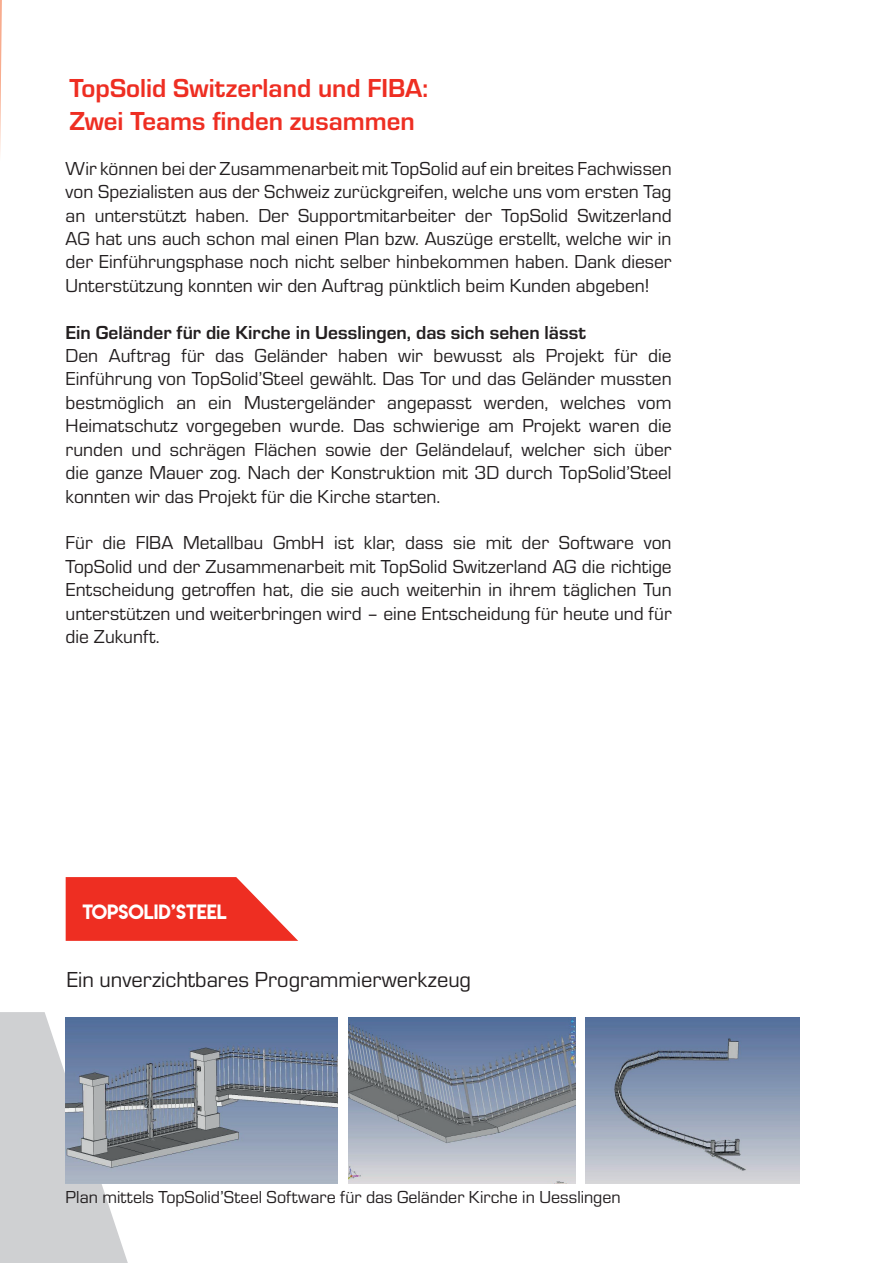
<style>
.page{position:relative;width:893px;height:1263px;background:#fff}
.page>*{position:absolute;margin:0;border:0;box-sizing:border-box;transform-origin:0 0}
.t1{font:700 27px/32.4px "Eurostile";color:#ee2e22}
.t2{font:22.5px "Eurostile";color:#231f20}
.t3{font:19.5px/23.4px "Eurostile";color:#231f20;text-align:justify}
.t4{font:700 19.5px "Eurostile";color:#231f20}
.t5{font:18.3px "Lemon Milk";color:#fff}
.t6{font:18px "Eurostile";color:#231f20}
</style>
<div class="page">
<svg style="left:0;top:0;width:2px;height:154px"></svg>
<svg style="left:0;top:1012px;width:128px;height:251px;background:#d2d3d5"></svg>
<img style="left:66px;top:1018px;width:272px;height:165px">
<img style="left:349px;top:1018px;width:226px;height:165px">
<img style="left:586px;top:1018px;width:214px;height:165px">
<svg style="left:66px;top:877px;width:232px;height:64px;background:#f04a3f"></svg>
<h1 class="t1" style="left:69px;top:70px;width:360px">TopSolid Switzerland und FIBA:<br>Zwei Teams finden zusammen</h1>
<p class="t3" style="left:66px;top:156px;width:607px">Wir können bei der Zusammenarbeit mit TopSolid auf ein breites Fachwissen von Spezialisten aus der Schweiz zurückgreifen, welche uns vom ersten Tag an unterstützt haben. Der Supportmitarbeiter der TopSolid Switzerland AG hat uns auch schon mal einen Plan bzw. Auszüge erstellt, welche wir in der Einführungsphase noch nicht selber hinbekommen haben. Dank dieser Unterstützung konnten wir den Auftrag pünktlich beim Kunden abgeben!</p>
<p class="t4" style="left:66px;top:318px;width:522px">Ein Geländer für die Kirche in Uesslingen, das sich sehen lässt</p>
<p class="t3" style="left:66px;top:343px;width:607px">Den Auftrag für das Geländer haben wir bewusst als Projekt für die Einführung von TopSolid’Steel gewählt. Das Tor und das Geländer mussten bestmöglich an ein Mustergeländer angepasst werden, welches vom Heimatschutz vorgegeben wurde. Das schwierige am Projekt waren die runden und schrägen Flächen sowie der Geländelauf, welcher sich über die ganze Mauer zog. Nach der Konstruktion mit 3D durch TopSolid’Steel konnten wir das Projekt für die Kirche starten.</p>
<p class="t3" style="left:66px;top:530px;width:607px">Für die FIBA Metallbau GmbH ist klar, dass sie mit der Software von TopSolid und der Zusammenarbeit mit TopSolid Switzerland AG die richtige Entscheidung getroffen hat, die sie auch weiterhin in ihrem täglichen Tun unterstützen und weiterbringen wird – eine Entscheidung für heute und für die Zukunft.</p>
<p class="t5" style="left:82px;top:899px;width:146px">TOPSOLID’STEEL</p>
<p class="t2" style="left:66px;top:965px;width:406px">Ein unverzichtbares Programmierwerkzeug</p>
<p class="t6" style="left:66px;top:1184px;width:556px">Plan mittels TopSolid’Steel Software für das Geländer Kirche in Uesslingen</p>
</div>
